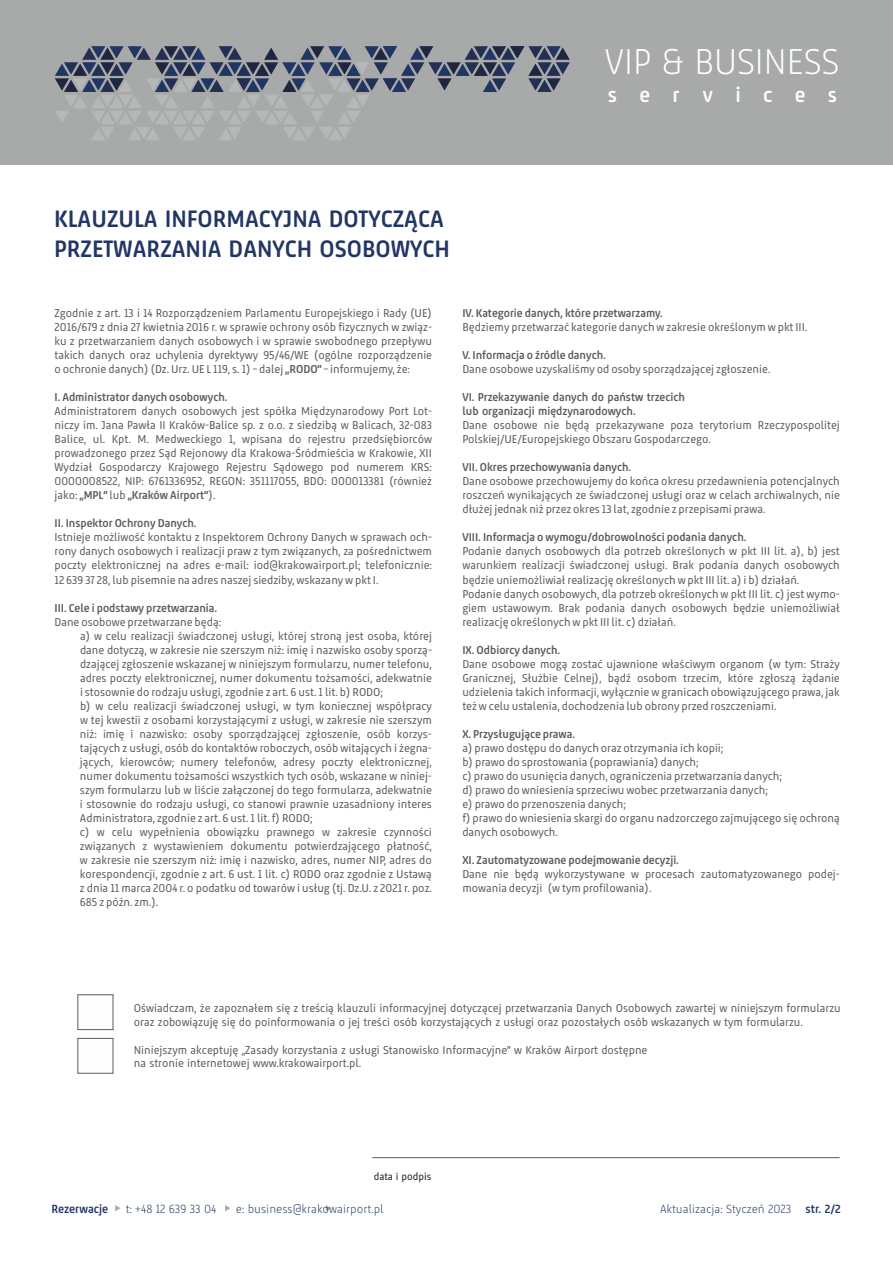
<style>
.page{position:relative;width:893px;height:1263px;background:#fff}
.page>*{position:absolute;margin:0;border:0;box-sizing:border-box;transform-origin:0 0}
.t1{font:300 36.9px "Krakow Airport";letter-spacing:-.015em;color:#fefefe}
.t2{font:700 24.45px/29.8px "Krakow Airport";color:#213664}
.t3{font:700 21.3px "Krakow Airport";letter-spacing:1.045em;color:#fefefe}
.t4{font:300 12.15px "Krakow Airport";color:#213664}
.t5{font:700 12.15px "Krakow Airport";color:#213664}
.t6{font:11.7px/14.1px "Krakow Airport";color:#5b5b5b}
.t7{font:700 11.7px/14.1px "Krakow Airport";color:#5b5b5b}
.t8{font:10.5px "Krakow Airport";color:#1a1a1a}
.s1{font-weight:700}
</style>
<div class="page">
<div style="left:0;top:0;width:893px;height:165px;background:#a8a9a9"></div>
<svg style="left:55px;top:46px;width:515px;height:94px"></svg>
<hr style="left:372px;top:1157px;width:468px;height:1px;background:#5b5b5b">
<div style="left:77px;top:994px;width:36px;height:36px;background:#fefefe;border:1px solid #5b5b5b"></div>
<div style="left:77px;top:1038px;width:36px;height:35px;background:#fefefe;border:1px solid #5b5b5b"></div>
<svg style="left:115px;top:1205px;width:6px;height:6px"></svg>
<svg style="left:225px;top:1205px;width:5px;height:6px"></svg>
<svg style="left:326px;top:1205px;width:5px;height:6px"></svg>
<h1 class="t1" style="left:605px;top:46px;width:236px">VIP &amp; BUSINESS</h1>
<h3 class="t3" style="left:608px;top:86px;width:231px">services</h3>
<h2 class="t2" style="left:54px;top:206px;width:397px">KLAUZULA INFORMACYJNA DOTYCZĄCA<br>PRZETWARZANIA DANYCH OSOBOWYCH</h2>
<p class="t6" style="left:55px;top:307px;width:379px;text-align:justify">Zgodnie z art. 13 i 14 Rozporządzeniem Parlamentu Europejskiego i Rady (UE)<br>2016/679 z dnia 27 kwietnia 2016 r. w sprawie ochrony osób fizycznych w związ&shy;ku z przetwarzaniem danych osobowych i w sprawie swobodnego przepływu takich danych oraz uchylenia dyrektywy 95/46/WE (ogólne rozporządzenie o ochronie danych) (Dz. Urz. UE L 119, s. 1) – dalej <span class="s1">„RODO”</span> – informujemy, że:</p>
<p class="t7" style="left:55px;top:391px;width:175px">I. Administrator danych osobowych.</p>
<p class="t6" style="left:55px;top:405px;width:379px;text-align:justify">Administratorem danych osobowych jest spółka Międzynarodowy Port Lot&shy;niczy im. Jana Pawła II Kraków-Balice sp. z o.o. z siedzibą w Balicach, 32-083<br>Balice, ul. Kpt. M. Medweckiego 1, wpisana do rejestru przedsiębiorców prowadzonego przez Sąd Rejonowy dla Krakowa-Śródmieścia w Krakowie, XII Wydział Gospodarczy Krajowego Rejestru Sądowego pod numerem KRS:<br>0000008522, NIP: 6761336952, REGON: 351117055, BDO: 000013381 (również jako: <span class="s1">„MPL”</span> lub <span class="s1">„Kraków Airport”</span>).</p>
<p class="t7" style="left:55px;top:517px;width:144px">II. Inspektor Ochrony Danych.</p>
<p class="t6" style="left:55px;top:531px;width:379px;text-align:justify">Istnieje możliwość kontaktu z Inspektorem Ochrony Danych w sprawach och&shy;rony danych osobowych i realizacji praw z tym związanych, za pośrednictwem poczty elektronicznej na adres e-mail: iod@krakowairport.pl; telefonicznie:<br>12 639 37 28, lub pisemnie na adres naszej siedziby, wskazany w pkt I.</p>
<p class="t7" style="left:54px;top:601px;width:164px">III. Cele i podstawy przetwarzania.</p>
<p class="t6" style="left:80px;top:615px;width:354px;text-indent:-25px">Dane osobowe przetwarzane będą:<br>a) w celu realizacji świadczonej usługi, której stroną jest osoba, której dane dotyczą, w zakresie nie szerszym niż: imię i nazwisko osoby sporzą&shy;dzającej zgłoszenie wskazanej w niniejszym formularzu, numer telefonu, adres poczty elektronicznej, numer dokumentu tożsamości, adekwatnie i stosownie do rodzaju usługi, zgodnie z art. 6 ust. 1 lit. b) RODO;<br>b) w celu realizacji świadczonej usługi, w tym koniecznej współpracy w tej kwestii z osobami korzystającymi z usługi, w zakresie nie szerszym niż: imię i nazwisko: osoby sporządzającej zgłoszenie, osób korzys&shy;tających z usługi, osób do kontaktów roboczych, osób witających i żegna&shy;jących, kierowców; numery telefonów, adresy poczty elektronicznej, numer dokumentu tożsamości wszystkich tych osób, wskazane w niniej&shy;szym formularzu lub w liście załączonej do tego formularza, adekwatnie i stosownie do rodzaju usługi, co stanowi prawnie uzasadniony interes Administratora, zgodnie z art. 6 ust. 1 lit. f) RODO;<br>c) w celu wypełnienia obowiązku prawnego w zakresie czynności związanych z wystawieniem dokumentu potwierdzającego płatność, w zakresie nie szerszym niż: imię i nazwisko, adres, numer NIP, adres do korespondencji, zgodnie z art. 6 ust. 1 lit. c) RODO oraz zgodnie z Ustawą z dnia 11 marca 2004 r. o podatku od towarów i usług (tj. Dz.U. z 2021 r. poz.<br>685 z późn. zm.).</p>
<p class="t7" style="left:462px;top:307px;width:202px">IV. Kategorie danych, które przetwarzamy.</p>
<p class="t6" style="left:462px;top:321px;width:346px">Będziemy przetwarzać kategorie danych w zakresie określonym w pkt III.</p>
<p class="t7" style="left:462px;top:349px;width:145px">V. Informacja o źródle danych.</p>
<p class="t6" style="left:462px;top:363px;width:310px">Dane osobowe uzyskaliśmy od osoby sporządzającej zgłoszenie.</p>
<p class="t7" style="left:462px;top:391px;width:224px">VI. Przekazywanie danych do państw trzecich lub organizacji międzynarodowych.</p>
<p class="t6" style="left:462px;top:419px;width:379px">Dane osobowe nie będą przekazywane poza terytorium Rzeczypospolitej<br>Polskiej/UE/Europejskiego Obszaru Gospodarczego.</p>
<p class="t7" style="left:462px;top:461px;width:170px">VII. Okres przechowywania danych.</p>
<p class="t6" style="left:462px;top:475px;width:379px;text-align:justify">Dane osobowe przechowujemy do końca okresu przedawnienia potencjalnych roszczeń wynikających ze świadczonej usługi oraz w celach archiwalnych, nie dłużej jednak niż przez okres 13 lat, zgodnie z przepisami prawa.</p>
<p class="t7" style="left:462px;top:531px;width:286px">VIII. Informacja o wymogu/dobrowolności podania danych.</p>
<p class="t6" style="left:462px;top:545px;width:379px">Podanie danych osobowych dla potrzeb określonych w pkt III lit. a), b) jest warunkiem realizacji świadczonej usługi. Brak podania danych osobowych będzie uniemożliwiał realizację określonych w pkt III lit. a) i b) działań.<br>Podanie danych osobowych, dla potrzeb określonych w pkt III lit. c) jest wymo&shy;giem ustawowym. Brak podania danych osobowych będzie uniemożliwiał realizację określonych w pkt III lit. c) działań.</p>
<p class="t7" style="left:462px;top:643px;width:99px">IX. Odbiorcy danych.</p>
<p class="t6" style="left:462px;top:658px;width:379px;text-align:justify">Dane osobowe mogą zostać ujawnione właściwym organom (w tym: Straży Granicznej, Służbie Celnej), bądź osobom trzecim, które zgłoszą żądanie udzielenia takich informacji, wyłącznie w granicach obowiązującego prawa, jak też w celu ustalenia, dochodzenia lub obrony przed roszczeniami.</p>
<p class="t7" style="left:462px;top:728px;width:114px">X. Przysługujące prawa.</p>
<p class="t6" style="left:462px;top:742px;width:379px">a) prawo dostępu do danych oraz otrzymania ich kopii;<br>b) prawo do sprostowania (poprawiania) danych;<br>c) prawo do usunięcia danych, ograniczenia przetwarzania danych;<br>d) prawo do wniesienia sprzeciwu wobec przetwarzania danych;<br>e) prawo do przenoszenia danych;<br>f) prawo do wniesienia skargi do organu nadzorczego zajmującego się ochroną danych osobowych.</p>
<p class="t7" style="left:462px;top:854px;width:218px">XI. Zautomatyzowane podejmowanie decyzji.</p>
<p class="t6" style="left:462px;top:868px;width:379px">Dane nie będą wykorzystywane w procesach zautomatyzowanego podej&shy;mowania decyzji (w tym profilowania).</p>
<p class="t6" style="left:134px;top:1002px;width:708px">Oświadczam, że zapoznałem się z treścią klauzuli informacyjnej dotyczącej przetwarzania Danych Osobowych zawartej w niniejszym formularzu oraz zobowiązuję się do poinformowania o jej treści osób korzystających z usługi oraz pozostałych osób wskazanych w tym formularzu.</p>
<p class="t6" style="left:134px;top:1043px;width:515px">Niniejszym akceptuję „Zasady korzystania z usługi Stanowisko Informacyjne” w Kraków Airport dostępne na stronie internetowej www.krakowairport.pl.</p>
<p class="t8" style="left:374px;top:1172px;width:59px">data i podpis</p>
<p class="t5" style="left:51px;top:1203px;width:58px">Rezerwacje</p>
<p class="t4" style="left:126px;top:1203px;width:92px">t: +48 12 639 33 04</p>
<p class="t4" style="left:236px;top:1203px;width:149px">e: business@krakowairport.pl</p>
<p class="t4" style="left:660px;top:1203px;width:182px">Aktualizacja: Styczeń 2023 <span class="s1">str. 2/2</span></p>
</div>
